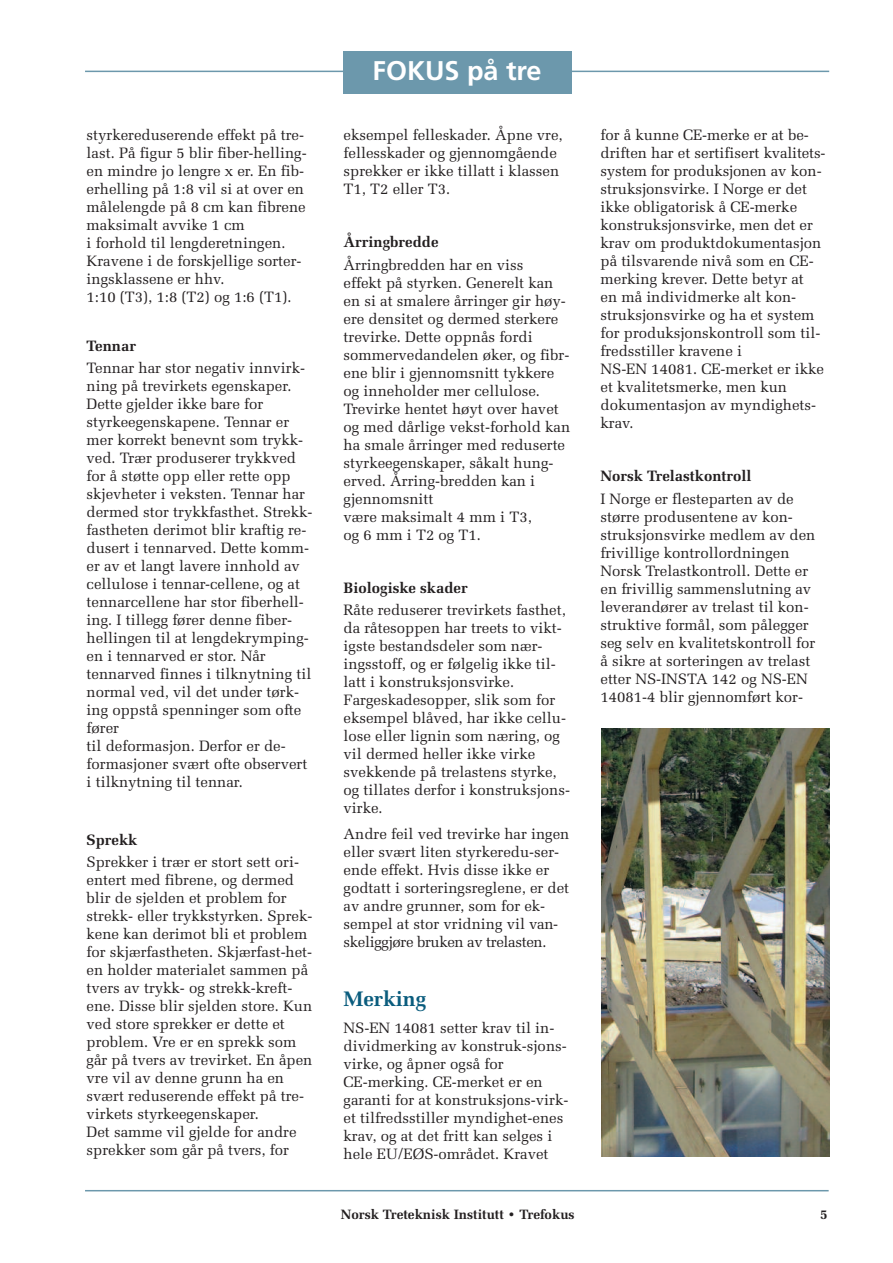
<style>
.page{position:relative;width:893px;height:1263px;background:#fff}
.page>*{position:absolute;margin:0;border:0;box-sizing:border-box;transform-origin:0 0}
.t1{font:700 27px "Frutiger";color:#fff}
.t2{font:700 21px "Melior";color:#0a5c7d}
.t3{font:15px/18px "Melior";color:#231f20}
.t4{font:700 15px "Melior";color:#231f20}
.t5{font:700 13.5px "Melior";color:#231f20}
</style>
<div class="page">
<hr style="left:85px;top:71px;width:744px;height:1px;background:#6c98ac">
<hr style="left:85px;top:1190px;width:744px;height:1px;background:#6c98ac">
<div style="left:343px;top:51px;width:228px;height:43px;background:#6c98ac"></div>
<img style="left:601px;top:729px;width:228px;height:428px">
<p class="t3" style="left:87px;top:126px;width:222px">styrkereduserende effekt på tre&shy;last. På figur 5 blir fiber-helling&shy;en mindre jo lengre x er. En fib&shy;erhelling på 1:8 vil si at over en målelengde på 8 cm kan fibrene maksimalt avvike 1 cm<br>i forhold til lengderetningen.<br>Kravene i de forskjellige sorter&shy;ingsklassene er hhv.<br>1:10 (T3), 1:8 (T2) og 1:6 (T1).</p>
<p class="t4" style="left:87px;top:337px;width:51px">Tennar</p>
<p class="t3" style="left:87px;top:359px;width:227px">Tennar har stor negativ innvirk&shy;ning på trevirkets egenskaper.<br>Dette gjelder ikke bare for styrkeegenskapene. Tennar er mer korrekt benevnt som trykk&shy;ved. Trær produserer trykkved for å støtte opp eller rette opp skjevheter i veksten. Tennar har dermed stor trykkfasthet. Strekk&shy;fastheten derimot blir kraftig re&shy;dusert i tennarved. Dette komm&shy;er av et langt lavere innhold av cellulose i tennar-cellene, og at tennarcellene har stor fiberhell&shy;ing. I tillegg fører denne fiber&shy;hellingen til at lengdekrymping&shy;en i tennarved er stor. Når tennarved finnes i tilknytning til normal ved, vil det under tørk&shy;ing oppstå spenninger som ofte fører<br>til deformasjon. Derfor er de&shy;formasjoner svært ofte observert i tilknytning til tennar.</p>
<p class="t4" style="left:87px;top:831px;width:52px">Sprekk</p>
<p class="t3" style="left:87px;top:853px;width:227px">Sprekker i trær er stort sett ori&shy;entert med fibrene, og dermed blir de sjelden et problem for strekk- eller trykkstyrken. Sprek&shy;kene kan derimot bli et problem for skjærfastheten. Skjærfast-het&shy;en holder materialet sammen på tvers av trykk- og strekk-kreft&shy;ene. Disse blir sjelden store. Kun ved store sprekker er dette et problem. Vre er en sprekk som går på tvers av trevirket. En åpen vre vil av denne grunn ha en svært reduserende effekt på tre&shy;virkets styrkeegenskaper.<br>Det samme vil gjelde for andre sprekker som går på tvers, for</p>
<h1 class="t1" style="left:373px;top:59px;width:171px">FOKUS på tre</h1>
<p class="t3" style="left:343px;top:126px;width:221px">eksempel felleskader. Åpne vre, fellesskader og gjennomgående sprekker er ikke tillatt i klassen<br>T1, T2 eller T3.</p>
<p class="t4" style="left:343px;top:233px;width:96px">Årringbredde</p>
<p class="t3" style="left:343px;top:255px;width:228px">Årringbredden har en viss<br>effekt på styrken. Generelt kan en si at smalere årringer gir høy&shy;ere densitet og dermed sterkere trevirke. Dette oppnås fordi sommervedandelen øker, og fibr&shy;ene blir i gjennomsnitt tykkere og inneholder mer cellulose.<br>Trevirke hentet høyt over havet og med dårlige vekst-forhold kan ha smale årringer med reduserte styrkeegenskaper, såkalt hung&shy;erved. Årring-bredden kan i gjennomsnitt<br>være maksimalt 4 mm i T3,<br>og 6 mm i T2 og T1.</p>
<p class="t4" style="left:343px;top:579px;width:126px">Biologiske skader</p>
<p class="t3" style="left:343px;top:601px;width:228px">Råte reduserer trevirkets fasthet, da råtesoppen har treets to vikt&shy;igste bestandsdeler som nær&shy;ingsstoff, og er følgelig ikke til&shy;latt i konstruksjonsvirke.<br>Fargeskadesopper, slik som for eksempel blåved, har ikke cellu&shy;lose eller lignin som næring, og vil dermed heller ikke virke svekkende på trelastens styrke, og tillates derfor i konstruksjons&shy;virke.</p>
<p class="t3" style="left:343px;top:825px;width:227px">Andre feil ved trevirke har ingen eller svært liten styrkeredu-ser&shy;ende effekt. Hvis disse ikke er godtatt i sorteringsreglene, er det av andre grunner, som for ek&shy;sempel at stor vridning vil van&shy;skeliggjøre bruken av trelasten.</p>
<h2 class="t2" style="left:343px;top:987px;width:84px">Merking</h2>
<p class="t3" style="left:343px;top:1019px;width:226px">NS-EN 14081 setter krav til in&shy;dividmerking av konstruk-sjons&shy;virke, og åpner også for<br>CE-merking. CE-merket er en garanti for at konstruksjons-virk&shy;et tilfredsstiller myndighet-enes krav, og at det fritt kan selges i hele EU/EØS-området. Kravet</p>
<p class="t3" style="left:600px;top:126px;width:227px">for å kunne CE-merke er at be&shy;driften har et sertifisert kvalitets&shy;system for produksjonen av kon&shy;struksjonsvirke. I Norge er det ikke obligatorisk å CE-merke konstruksjonsvirke, men det er krav om produktdokumentasjon på tilsvarende nivå som en CE&shy;merking krever. Dette betyr at<br>en må individmerke alt kon&shy;struksjonsvirke og ha et system for produksjonskontroll som til&shy;fredsstiller kravene i<br>NS-EN 14081. CE-merket er ikke et kvalitetsmerke, men kun dokumentasjon av myndighets&shy;krav.</p>
<p class="t4" style="left:600px;top:467px;width:153px">Norsk Trelastkontroll</p>
<p class="t3" style="left:600px;top:489px;width:216px">I Norge er flesteparten av de større produsentene av kon&shy;struksjonsvirke medlem av den frivillige kontrollordningen<br>Norsk Trelastkontroll. Dette er en frivillig sammenslutning av leverandører av trelast til kon&shy;struktive formål, som pålegger seg selv en kvalitetskontroll for å sikre at sorteringen av trelast etter NS-INSTA 142 og NS-EN<br>14081-4 blir gjennomført kor-</p>
<p class="t5" style="left:341px;top:1207px;width:235px">Norsk Treteknisk Institutt • Trefokus</p>
<p class="t5" style="left:820px;top:1207px;width:9px">5</p>
</div>
